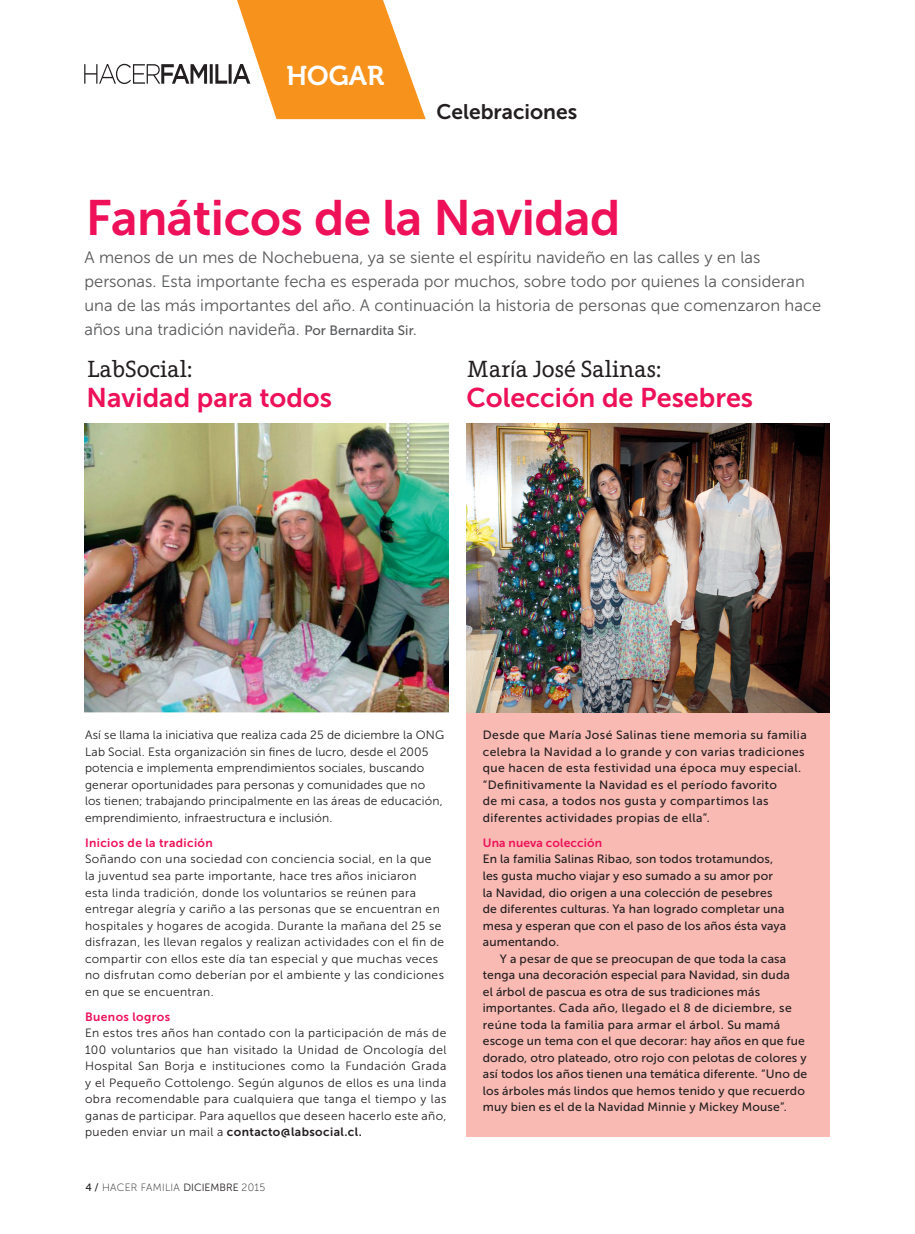
<style>
.page{position:relative;width:915px;height:1234px;background:#fff}
.page>*{position:absolute;margin:0;border:0;box-sizing:border-box;transform-origin:0 0}
.CREDITO_CARTA{font:49.5px "Museo Sans 700";letter-spacing:-.01em;color:#ee1059}
.t1{font:27px "Museo Sans 700";color:#ee1059}
.CREDITO_CARTA-2{font:27px "Museo 700";color:#fff}
.t2{font:24px "Grandesign Neue Serif";color:#231f20}
.t3{font:21px "Museo Sans 700";color:#231f20}
.t4{font:16.5px/24px "Museo Sans 300";color:#57585a}
.CREDITO_CARTA-3{font:12px/16.5px "Museo Sans 300";letter-spacing:.025em;color:#231f20}
.t5{font:12px/16.5px "Museo Sans 500";letter-spacing:.015em;color:#231f20}
.t6{font:12px/16.5px "Museo Sans 500";letter-spacing:.035em;color:#231f20}
.t7{font:12px "Museo Sans 700";letter-spacing:.03em;color:#ee1059}
.t8{font:12px "Museo Sans 700";letter-spacing:.01em;color:#ee1059}
.t9{font:10.5px "Museo Sans 100";letter-spacing:.025em;color:#231f20}
.s1{font-family:"Museo Sans 500";font-size:13.5px}
.s2{font-family:"Museo Sans 700"}
.s3{font-family:"Museo Sans 500"}
.s4{font-family:"Museo Sans 300"}
</style>
<div class="page">
<svg style="left:84px;top:0;width:341px;height:119px"></svg>
<div style="left:466px;top:712px;width:363px;height:424px;background:#f9bab4"></div>
<img style="left:84px;top:423px;width:364px;height:289px">
<img style="left:466px;top:423px;width:363px;height:289px">
<p class="CREDITO_CARTA-2" style="left:286px;top:61px;width:99px">HOGAR</p>
<p class="t3" style="left:436px;top:100px;width:142px">Celebraciones</p>
<p class="CREDITO_CARTA" style="left:86px;top:190px;width:536px">Fanáticos de la Navidad</p>
<p class="t4" style="left:84px;top:245px;width:738px">A menos de un mes de Nochebuena, ya se siente el espíritu navideño en las calles y en las personas. Esta importante fecha es esperada por muchos, sobre todo por quienes la consideran una de las más importantes del año. A continuación la historia de personas que comenzaron hace años una tradición navideña. <span class="s1">Por Bernardita Sir.</span></p>
<p class="t2" style="left:87px;top:355px;width:107px">LabSocial:</p>
<p class="t1" style="left:87px;top:383px;width:247px">Navidad para todos</p>
<p class="t2" style="left:466px;top:355px;width:196px">María José Salinas:</p>
<p class="t1" style="left:466px;top:383px;width:288px">Colección de Pesebres</p>
<p class="CREDITO_CARTA-3" style="left:85px;top:727px;width:360px">Así se llama la iniciativa que realiza cada 25 de diciembre la ONG Lab Social. Esta organización sin fines de lucro, desde el 2005 potencia e implementa emprendimientos sociales, buscando generar oportunidades para personas y comunidades que no<br>los tienen; trabajando principalmente en las áreas de educación, emprendimiento, infraestructura e inclusión.</p>
<p class="t7" style="left:85px;top:836px;width:129px">Inicios de la tradición</p>
<p class="CREDITO_CARTA-3" style="left:85px;top:851px;width:360px">Soñando con una sociedad con conciencia social, en la que la juventud sea parte importante, hace tres años iniciaron<br>esta linda tradición, donde los voluntarios se reúnen para entregar alegría y cariño a las personas que se encuentran en hospitales y hogares de acogida. Durante la mañana del 25 se disfrazan, les llevan regalos y realizan actividades con el fin de compartir con ellos este día tan especial y que muchas veces no disfrutan como deberían por el ambiente y las condiciones en que se encuentran.</p>
<p class="t7" style="left:85px;top:1009px;width:86px">Buenos logros</p>
<p class="CREDITO_CARTA-3" style="left:85px;top:1024px;width:363px;text-align:justify">En estos tres años han contado con la participación de más de 100 voluntarios que han visitado la Unidad de Oncología del Hospital San Borja e instituciones como la Fundación Grada y el Pequeño Cottolengo. Según algunos de ellos es una linda obra recomendable para cualquiera que tanga el tiempo y las ganas de participar. Para aquellos que deseen hacerlo este año, pueden enviar un mail a <span class="s2">contacto@labsocial.cl.</span></p>
<p class="t9" style="left:85px;top:1181px;width:181px"><span class="s3">4 /</span> HACER FAMILIA <span class="s4">DICIEMBRE</span> 2015</p>
<p class="t6" style="left:482px;top:726px;width:325px">Desde que María José Salinas tiene memoria su familia celebra la Navidad a lo grande y con varias tradiciones que hacen de esta festividad una época muy especial. “Definitivamente la Navidad es el período favorito<br>de mi casa, a todos nos gusta y compartimos las diferentes actividades propias de ella”.</p>
<p class="t8" style="left:482px;top:836px;width:121px">Una nueva colección</p>
<p class="t5" style="left:482px;top:850px;width:305px">En la familia Salinas Ribao, son todos trotamundos, les gusta mucho viajar y eso sumado a su amor por<br>la Navidad, dio origen a una colección de pesebres de diferentes culturas. Ya han logrado completar una mesa y esperan que con el paso de los años ésta vaya aumentando.</p>
<p class="t5" style="left:482px;top:949px;width:326px;text-indent:17px">Y a pesar de que se preocupan de que toda la casa tenga una decoración especial para Navidad, sin duda<br>el árbol de pascua es otra de sus tradiciones más importantes. Cada año, llegado el 8 de diciembre, se reúne toda la familia para armar el árbol. Su mamá escoge un tema con el que decorar: hay años en que fue dorado, otro plateado, otro rojo con pelotas de colores y así todos los años tienen una temática diferente. “Uno de los árboles más lindos que hemos tenido y que recuerdo muy bien es el de la Navidad Minnie y Mickey Mouse”.</p>
</div>
